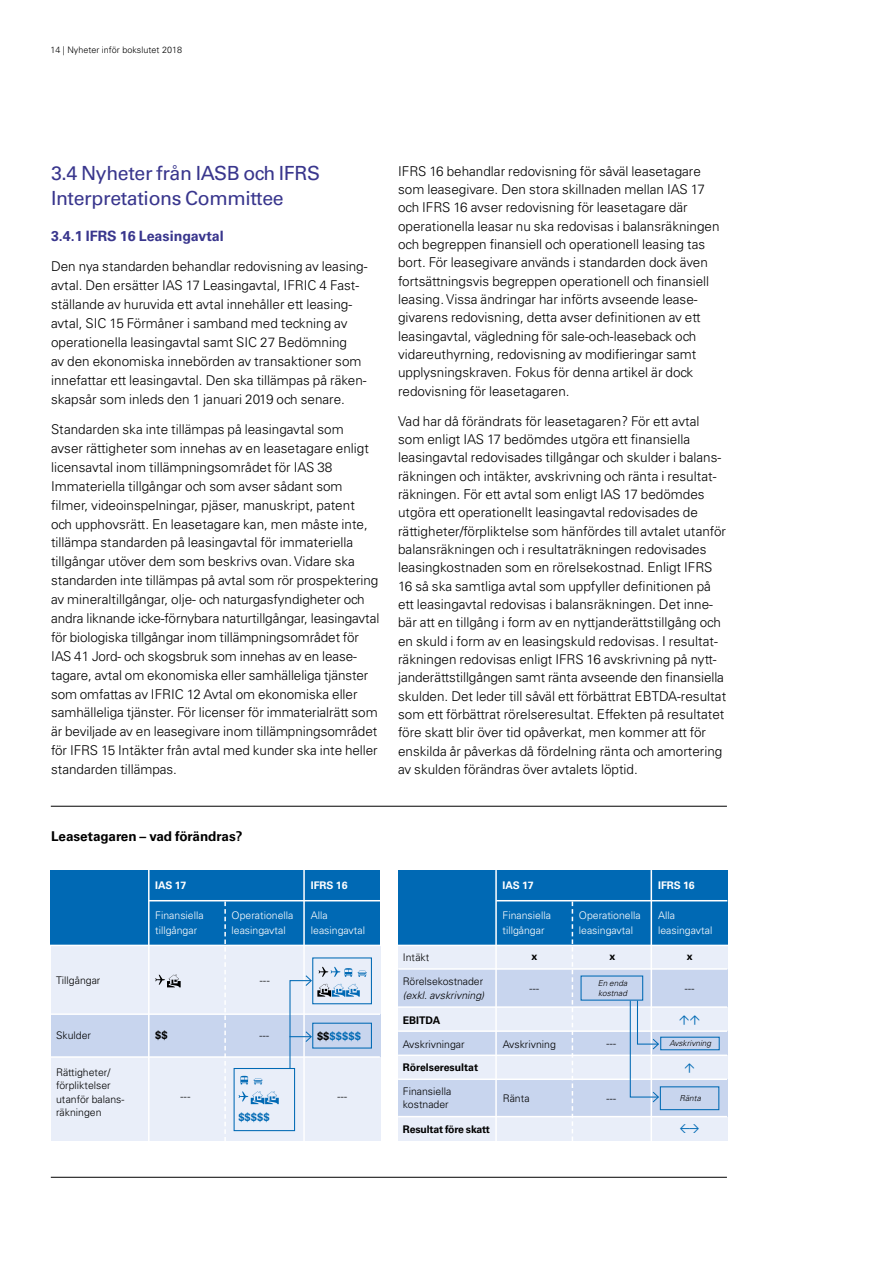
<style>
.page{position:relative;width:893px;height:1263px;background:#fff}
.page>*{position:absolute;margin:0;border:0;box-sizing:border-box;transform-origin:0 0}
.t1{font:19.5px/24.9px "Univers LT Std";letter-spacing:-.02em;color:#39368d}
.t2{font:700 14.25px "Univers LT Std";color:#39368d}
.t3{font:300 13.5px/18.3px "Univers LT Std";color:#000}
.t4{font:700 13.5px "Univers LT Std";color:#000}
.t5{font:700 11.25px "Univers LT Std";color:#0069b4}
.t6{font:700 11.25px "Univers LT Std";color:#000}
.t7{font:300 10.5px/13.5px "Univers LT Std";color:#000}
.t8{font:300 10.5px/14.2px "Univers LT Std";color:#fff}
.t9{font:700 10.5px "Univers LT Std";letter-spacing:-.015em;color:#000}
.t10{font:700 10.5px "Univers LT Std";color:#fff}
.t11{font:italic 300 10.5px "Univers LT Std";color:#000}
.t12{font:300 9px "Univers LT Std";color:#000}
.t13{font:italic 300 8.25px/9.8px "Univers LT Std";color:#000}
.s1{color:#000}
</style>
<div class="page">
<div style="left:51px;top:1014px;width:329px;height:43px;background:#c8d5ee"></div>
<div style="left:398px;top:1117px;width:329px;height:24px;background:#e9eef9"></div>
<div style="left:398px;top:1079px;width:329px;height:38px;background:#c8d5ee"></div>
<div style="left:398px;top:1055px;width:329px;height:24px;background:#e9eef9"></div>
<div style="left:398px;top:1007px;width:329px;height:24px;background:#e9eef9"></div>
<div style="left:398px;top:1031px;width:329px;height:24px;background:#c8d5ee"></div>
<div style="left:51px;top:870px;width:329px;height:75px;background:#0069b4"></div>
<div style="left:398px;top:870px;width:329px;height:75px;background:#0069b4"></div>
<div style="left:398px;top:945px;width:329px;height:24px;background:#e9eef9"></div>
<div style="left:51px;top:945px;width:329px;height:69px;background:#e9eef9"></div>
<div style="left:51px;top:1057px;width:329px;height:84px;background:#e9eef9"></div>
<div style="left:398px;top:969px;width:329px;height:38px;background:#c8d5ee"></div>
<hr style="left:51px;top:806px;width:676px;height:1px;background:#000">
<hr style="left:51px;top:1177px;width:676px;height:1px;background:#000">
<hr style="left:46px;top:945px;width:685px;height:1px;background:#fff">
<hr style="left:51px;top:1013px;width:329px;height:2px;background:#fff">
<hr style="left:398px;top:968px;width:329px;height:2px;background:#fff">
<hr style="left:51px;top:1056px;width:329px;height:2px;background:#fff">
<hr style="left:398px;top:1006px;width:329px;height:2px;background:#fff">
<hr style="left:398px;top:1030px;width:329px;height:2px;background:#fff">
<hr style="left:398px;top:1116px;width:329px;height:1px;background:#fff">
<hr style="left:398px;top:1054px;width:329px;height:2px;background:#fff">
<hr style="left:398px;top:1078px;width:329px;height:2px;background:#fff">
<hr style="left:149px;top:900px;width:231px;height:1px;background:#fff">
<hr style="left:496px;top:900px;width:231px;height:1px;background:#fff">
<hr style="left:148px;top:870px;width:2px;height:271px;background:#fff">
<hr style="left:495px;top:870px;width:2px;height:271px;background:#fff">
<svg style="left:224px;top:901px;width:2px;height:240px"></svg>
<svg style="left:572px;top:901px;width:1px;height:240px"></svg>
<hr style="left:303px;top:870px;width:2px;height:271px;background:#fff">
<hr style="left:651px;top:870px;width:1px;height:271px;background:#fff">
<div style="left:312px;top:957px;width:60px;height:47px;border:1px solid #0069b4"></div>
<div style="left:234px;top:1068px;width:61px;height:63px;border:1px solid #0069b4"></div>
<div style="left:312px;top:1023px;width:60px;height:25px;border:1px solid #0069b4"></div>
<div style="left:660px;top:1037px;width:60px;height:13px;border:1px solid #0069b4"></div>
<div style="left:660px;top:1086px;width:59px;height:24px;border:1px solid #0069b4"></div>
<svg style="left:629px;top:999px;width:31px;height:104px"></svg>
<svg style="left:289px;top:967px;width:78px;height:102px"></svg>
<svg style="left:240px;top:1076px;width:23px;height:8px"></svg>
<svg style="left:155px;top:975px;width:26px;height:12px"></svg>
<svg style="left:239px;top:1091px;width:40px;height:13px"></svg>
<p class="t12" style="left:50px;top:45px;width:133px">14 | Nyheter inför bokslutet 2018</p>
<h1 class="t1" style="left:51px;top:161px;width:271px">3.4 Nyheter från IASB och IFRS<br>Interpretations Committee</h1>
<p class="t2" style="left:51px;top:227px;width:174px">3.4.1 IFRS 16 Leasingavtal</p>
<p class="t3" style="left:51px;top:257px;width:318px;line-height:18.9px">Den nya standarden behandlar redovisning av leasing&shy;avtal . Den ersätter IAS 17 Leasingavtal, IFRIC 4 Fast&shy;ställande av huruvida ett avtal innehåller ett leasing&shy;avtal, SIC 15 Förmåner i samband med teckning av operationella leasingavtal samt SIC 27 Bedömning<br>av den ekonomiska innebörden av transaktioner som innefattar ett leasingavtal . Den ska tillämpas på räken&shy;skapsår som inleds den 1 januari 2019 och senare .</p>
<p class="t3" style="left:51px;top:420px;width:330px;line-height:18.9px">Standarden ska inte tillämpas på leasingavtal som<br>avser rättigheter som innehas av en leasetagare enligt licensavtal inom tillämpningsområdet för IAS 38<br>Immateriella tillgångar och som avser sådant som filmer, videoinspelningar, pjäser, manuskript, patent<br>och upphovsrätt . En leasetagare kan, men måste inte, tillämpa standarden på leasingavtal för immateriella tillgångar utöver dem som beskrivs ovan . Vidare ska standarden inte tillämpas på avtal som rör prospektering av mineraltillgångar, olje- och naturgasfyndigheter och andra liknande icke-förnybara naturtillgångar, leasingavtal för biologiska tillgångar inom tillämpningsområdet för IAS 41 Jord- och skogsbruk som innehas av en lease&shy;tagare, avtal om ekonomiska eller samhälleliga tjänster som omfattas av IFRIC 12 Avtal om ekonomiska eller samhälleliga tjänster . För licenser för immaterialrätt som är beviljade av en leasegivare inom tillämpningsområdet för IFRS 15 Intäkter från avtal med kunder ska inte heller standarden tillämpas .</p>
<p class="t3" style="left:398px;top:162px;width:323px">IFRS 16 behandlar redovisning för såväl leasetagare som leasegivare. Den stora skillnaden mellan IAS 17 och IFRS 16 avser redovisning för leasetagare där operationella leasar nu ska redovisas i balansräkningen och begreppen finansiell och operationell leasing tas bort. För leasegivare används i standarden dock även fortsättningsvis begreppen operationell och finansiell leasing. Vissa ändringar har införts avseende lease&shy;givarens redovisning, detta avser definitionen av ett leasingavtal, vägledning för sale-och-leaseback och vidareuthyrning, redovisning av modifieringar samt upplysningskraven. Fokus för denna artikel är dock redovisning för leasetagaren.</p>
<p class="t3" style="left:398px;top:412px;width:330px">Vad har då förändrats för leasetagaren? För ett avtal som enligt IAS 17 bedömdes utgöra ett finansiella leasingavtal redovisades tillgångar och skulder i balans&shy;räkningen och intäkter, avskrivning och ränta i resultat&shy;räkningen. För ett avtal som enligt IAS 17 bedömdes utgöra ett operationellt leasingavtal redovisades de rättigheter/förpliktelse som hänfördes till avtalet utanför balansräkningen och i resultaträkningen redovisades leasingkostnaden som en rörelsekostnad. Enligt IFRS 16 så ska samtliga avtal som uppfyller definitionen på ett leasingavtal redovisas i balansräkningen. Det inne&shy;bär att en tillgång i form av en nyttjanderättstillgång och en skuld i form av en leasingskuld redovisas. I resultat&shy;räkningen redovisas enligt IFRS 16 avskrivning på nytt&shy;janderättstillgången samt ränta avseende den finansiella skulden. Det leder till såväl ett förbättrat EBTDA-resultat som ett förbättrat rörelseresultat. Effekten på resultatet före skatt blir över tid opåverkat, men kommer att för enskilda år påverkas då fördelning ränta och amortering av skulden förändras över avtalets löptid.</p>
<p class="t4" style="left:51px;top:828px;width:193px">Leasetagaren – vad förändras?</p>
<p class="t10" style="left:155px;top:879px;width:32px">IAS 17</p>
<p class="t10" style="left:311px;top:879px;width:38px">IFRS 16</p>
<p class="t10" style="left:502px;top:879px;width:32px">IAS 17</p>
<p class="t10" style="left:658px;top:879px;width:38px">IFRS 16</p>
<p class="t8" style="left:232px;top:908px;width:63px">Operationella leasingavtal</p>
<p class="t8" style="left:579px;top:908px;width:63px">Operationella leasingavtal</p>
<p class="t8" style="left:155px;top:908px;width:50px">Finansiella tillgångar</p>
<p class="t8" style="left:502px;top:908px;width:50px">Finansiella tillgångar</p>
<p class="t8" style="left:311px;top:908px;width:56px">Alla leasingavtal</p>
<p class="t8" style="left:658px;top:908px;width:56px">Alla leasingavtal</p>
<p class="t7" style="left:56px;top:974px;width:46px">Tillgångar</p>
<p class="t7" style="left:260px;top:974px;width:11px">---</p>
<p class="t7" style="left:403px;top:950px;width:28px">Intäkt</p>
<p class="t7" style="left:403px;top:975px;width:82px">Rörelsekostnader</p>
<p class="t11" style="left:403px;top:989px;width:83px">(exkl. avskrivning)</p>
<p class="t9" style="left:609px;top:951px;width:7px">x</p>
<p class="t9" style="left:687px;top:951px;width:7px">x</p>
<p class="t9" style="left:531px;top:951px;width:7px">x</p>
<p class="t7" style="left:530px;top:982px;width:11px">---</p>
<p class="t7" style="left:685px;top:982px;width:11px">---</p>
<p class="t13" style="left:598px;top:978px;width:31px">En enda kostnad</p>
<p class="t7" style="left:56px;top:1028px;width:37px">Skulder</p>
<p class="t6" style="left:155px;top:1029px;width:14px">$$</p>
<p class="t7" style="left:259px;top:1028px;width:11px">---</p>
<p class="t5" style="left:317px;top:1029px;width:46px"><span class="s1">$$</span>$$$$$</p>
<p class="t9" style="left:403px;top:1014px;width:39px">EBITDA</p>
<p class="t7" style="left:403px;top:1037px;width:63px">Avskrivningar</p>
<p class="t7" style="left:503px;top:1037px;width:55px">Avskrivning</p>
<p class="t7" style="left:606px;top:1036px;width:11px">---</p>
<p class="t13" style="left:669px;top:1039px;width:43px">Avskrivning</p>
<p class="t7" style="left:56px;top:1065px;width:70px">Rättigheter/ förpliktelser utanför balans&shy;räkningen</p>
<p class="t7" style="left:181px;top:1089px;width:11px">---</p>
<p class="t7" style="left:337px;top:1089px;width:11px">---</p>
<p class="t5" style="left:238px;top:1110px;width:33px">$$$$$</p>
<p class="t9" style="left:403px;top:1061px;width:77px">Rörelseresultat</p>
<p class="t7" style="left:403px;top:1084px;width:50px">Finansiella kostnader</p>
<p class="t7" style="left:503px;top:1091px;width:28px">Ränta</p>
<p class="t7" style="left:606px;top:1091px;width:11px">---</p>
<p class="t13" style="left:680px;top:1093px;width:23px">Ränta</p>
<p class="t9" style="left:403px;top:1123px;width:89px">Resultat före skatt</p>
</div>
